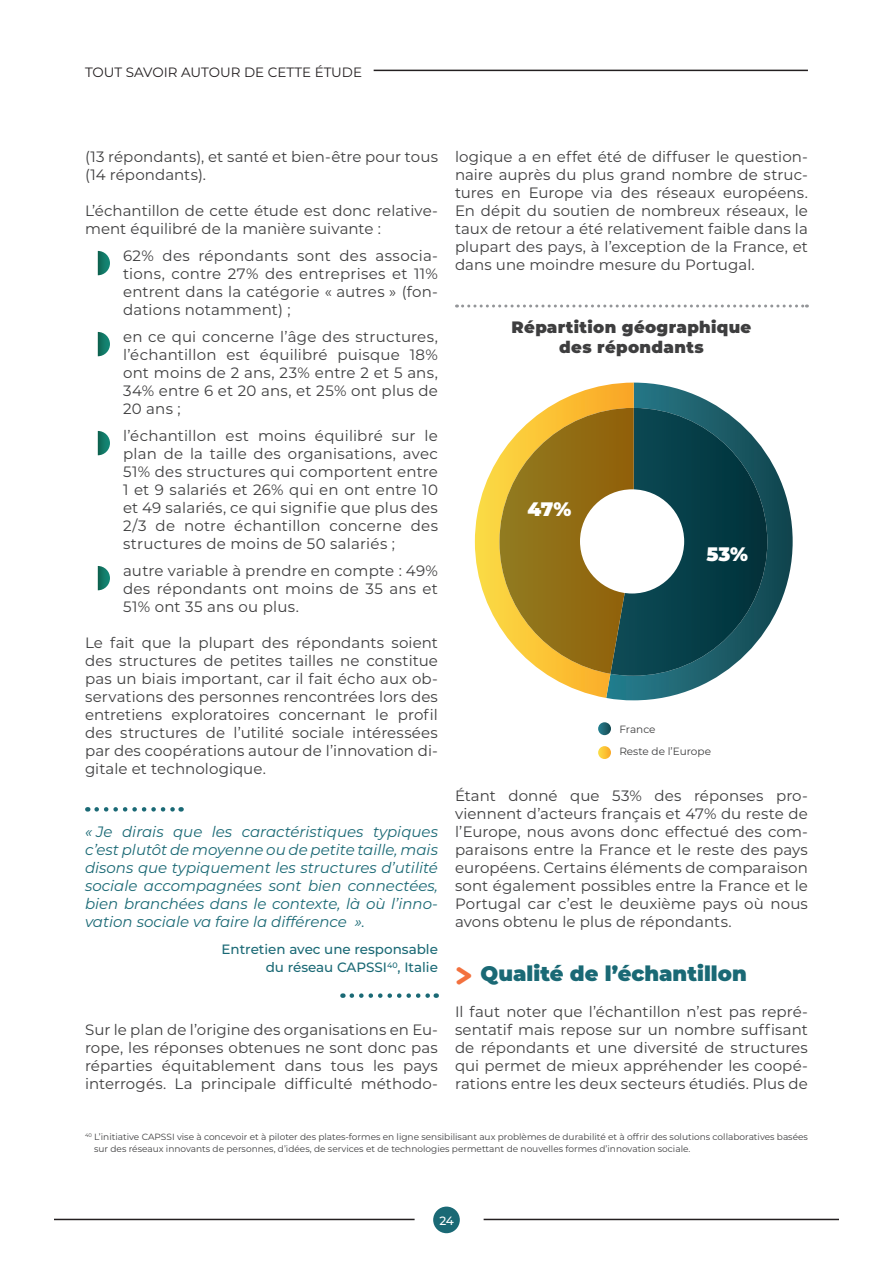
<style>
.page{position:relative;width:893px;height:1263px;background:#fff}
.page>*{position:absolute;margin:0;border:0;box-sizing:border-box;transform-origin:0 0}
.t1{font:900 21px "Montserrat";letter-spacing:.005em;color:#1a6975}
.t2{font:900 19.5px "Montserrat";color:#fff}
.t3{font:900 16.5px/19.5px "Montserrat";letter-spacing:.02em;color:#3e3e3f;text-align:center}
.t4{font:15px/18px "Montserrat";letter-spacing:.01em;color:#3e3e3f;text-align:justify}
.t5{font:italic 15px/18px "Montserrat";color:#1a6975;text-align:justify}
.t6{font:500 13.5px/18px "Montserrat";color:#1a6975;text-align:right}
.t7{font:13.5px "Montserrat";color:#231f20}
.t8{font:500 12px "Montserrat";color:#fff}
.t9{font:10.5px/22.5px "Montserrat";color:#3e3e3f}
.t10{font:9px/12px "Montserrat";color:#3e3e3f}
.s1{font-family:"Dosis";font-weight:700;font-size:39.75px;color:#f3713e}
</style>
<div class="page">
<div style="left:433px;top:1206px;width:27px;height:27px;background:#1a6975;border-radius:50%"></div>
<hr style="left:54px;top:1219px;width:361px;height:1px;background:#231f20">
<hr style="left:484px;top:1219px;width:355px;height:1px;background:#231f20">
<hr style="left:85px;top:70px;width:723px;height:1px;background:#231f20">
<div style="left:74px;top:68px;width:300px;height:9px;background:#fff"></div>
<svg style="left:97px;top:807px;width:85px;height:4px"></svg>
<svg style="left:352px;top:993px;width:85px;height:5px"></svg>
<svg style="left:98px;top:251px;width:12px;height:24px"></svg>
<svg style="left:98px;top:332px;width:12px;height:24px"></svg>
<svg style="left:98px;top:431px;width:12px;height:24px"></svg>
<svg style="left:98px;top:566px;width:12px;height:24px"></svg>
<svg style="left:456px;top:304px;width:351px;height:3px"></svg>
<svg style="left:607px;top:383px;width:186px;height:317px"></svg>
<svg style="left:475px;top:383px;width:159px;height:315px"></svg>
<svg style="left:499px;top:408px;width:268px;height:268px;background:#5f6a42"></svg>
<div style="left:580px;top:489px;width:104px;height:104px;background:#fff;border-radius:50%"></div>
<svg style="left:598px;top:722px;width:13px;height:13px"></svg>
<svg style="left:598px;top:746px;width:13px;height:13px"></svg>
<p class="t7" style="left:85px;top:63px;width:279px">TOUT SAVOIR AUTOUR DE CETTE ÉTUDE</p>
<p class="t4" style="left:85px;top:147px;width:354px">(13 répondants), et santé et bien-être pour tous (14 répondants).</p>
<p class="t4" style="left:85px;top:201px;width:354px">L’échantillon de cette étude est donc relative&shy;ment équilibré de la manière suivante :</p>
<p class="t4" style="left:123px;top:246px;width:316px">62% des répondants sont des associa&shy;tions, contre 27% des entreprises et 11% entrent dans la catégorie « autres » (fon&shy;dations notamment) ;</p>
<p class="t4" style="left:123px;top:327px;width:316px">en ce qui concerne l’âge des structures, l’échantillon est équilibré puisque 18% ont moins de 2 ans, 23% entre 2 et 5 ans, 34% entre 6 et 20 ans, et 25% ont plus de 20 ans ;</p>
<p class="t4" style="left:123px;top:426px;width:316px">l’échantillon est moins équilibré sur le plan de la taille des organisations, avec 51% des structures qui comportent entre 1 et 9 salariés et 26% qui en ont entre 10 et 49 salariés, ce qui signifie que plus des 2/3 de notre échantillon concerne des structures de moins de 50 salariés ;</p>
<p class="t4" style="left:123px;top:561px;width:316px">autre variable à prendre en compte : 49% des répondants ont moins de 35 ans et 51% ont 35 ans ou plus.</p>
<p class="t4" style="left:85px;top:633px;width:354px">Le fait que la plupart des répondants soient des structures de petites tailles ne constitue pas un biais important, car il fait écho aux ob&shy;servations des personnes rencontrées lors des entretiens exploratoires concernant le profil des structures de l’utilité sociale intéressées par des coopérations autour de l’innovation di&shy;gitale et technologique.</p>
<p class="t5" style="left:85px;top:822px;width:354px">« Je dirais que les caractéristiques typiques c’est plutôt de moyenne ou de petite taille, mais disons que typiquement les structures d’utilité sociale accompagnées sont bien connectées, bien branchées dans le contexte, là où l’inno&shy;vation sociale va faire la différence ».</p>
<p class="t6" style="left:221px;top:940px;width:218px">Entretien avec une responsable du réseau CAPSSI<sup>40</sup>, Italie</p>
<p class="t4" style="left:85px;top:1020px;width:354px">Sur le plan de l’origine des organisations en Eu&shy;rope, les réponses obtenues ne sont donc pas réparties équitablement dans tous les pays interrogés. La principale difficulté méthodo-</p>
<p class="t4" style="left:455px;top:147px;width:354px">logique a en effet été de diffuser le question&shy;naire auprès du plus grand nombre de struc&shy;tures en Europe via des réseaux européens.<br>En dépit du soutien de nombreux réseaux, le taux de retour a été relativement faible dans la plupart des pays, à l’exception de la France, et dans une moindre mesure du Portugal.</p>
<p class="t3" style="left:512px;top:316px;width:241px">Répartition géographique des répondants</p>
<h2 class="t2" style="left:527px;top:495px;width:45px">47%</h2>
<h2 class="t2" style="left:706px;top:540px;width:43px">53%</h2>
<p class="t9" style="left:619px;top:717px;width:93px">France<br>Reste de l’Europe</p>
<p class="t4" style="left:455px;top:786px;width:354px">Étant donné que 53% des réponses pro&shy;viennent d’acteurs français et 47% du reste de l’Europe, nous avons donc effectué des com&shy;paraisons entre la France et le reste des pays européens. Certains éléments de comparaison sont également possibles entre la France et le Portugal car c’est le deuxième pays où nous avons obtenu le plus de répondants.</p>
<h1 class="t1" style="left:455px;top:958px;width:293px"><span class="s1">&gt;</span> Qualité de l’échantillon</h1>
<p class="t4" style="left:455px;top:1002px;width:354px">Il faut noter que l’échantillon n’est pas repré&shy;sentatif mais repose sur un nombre suffisant de répondants et une diversité de structures qui permet de mieux appréhender les coopé&shy;rations entre les deux secteurs étudiés. Plus de</p>
<p class="t10" style="left:94px;top:1131px;width:715px;text-indent:-9px"><sup>40</sup> L’initiative CAPSSI vise à concevoir et à piloter des plates-formes en ligne sensibilisant aux problèmes de durabilité et à offrir des solutions collaboratives basées sur des réseaux innovants de personnes, d’idées, de services et de technologies permettant de nouvelles formes d’innovation sociale.</p>
<p class="t8" style="left:439px;top:1212px;width:16px">24</p>
</div>
